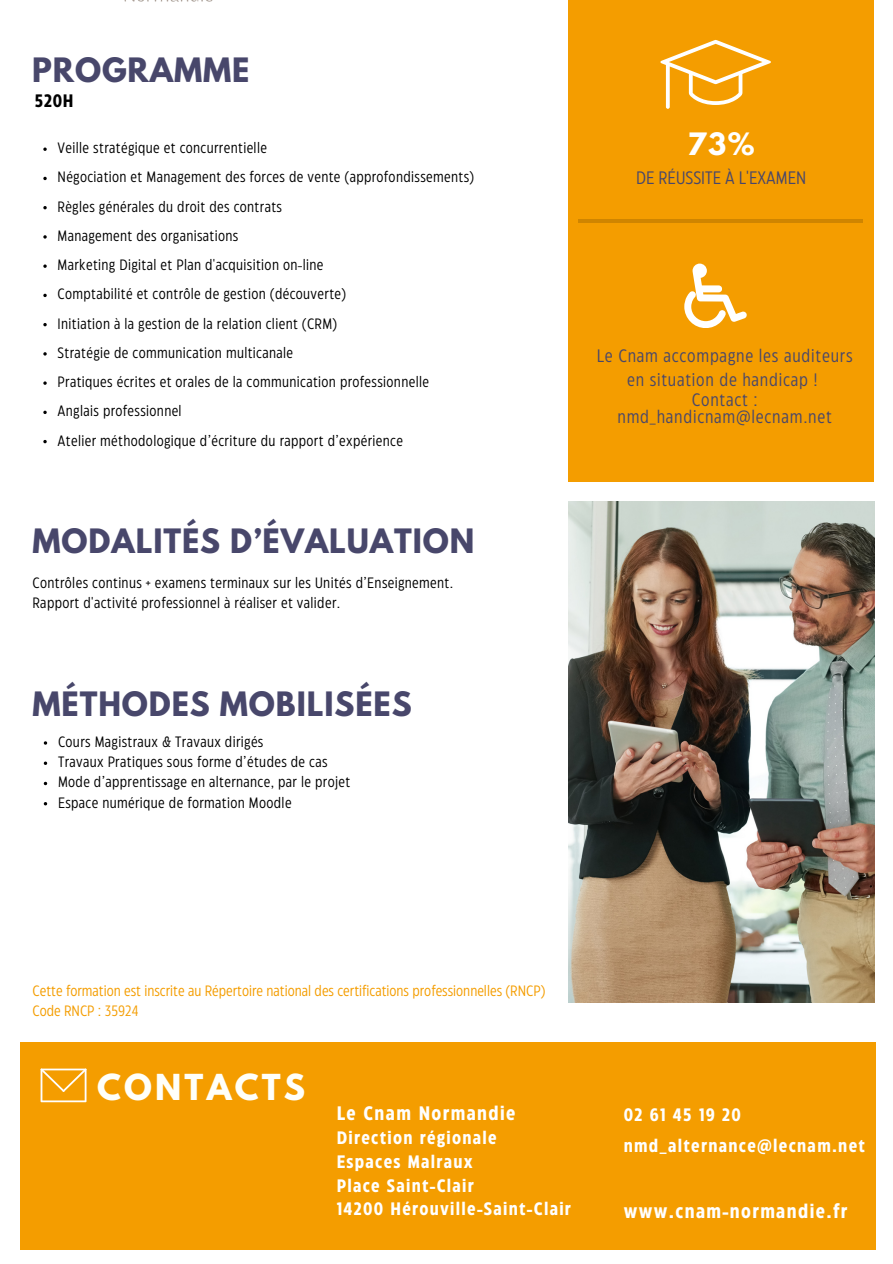
<style>
.page{position:relative;width:893px;height:1264px;background:#fff}
.page>*{position:absolute;margin:0;border:0;box-sizing:border-box;transform-origin:0 0}
.t1{font:700 31.65px "League Spartan";letter-spacing:.1em;color:#fffff9}
.t2{font:700 29.7px "League Spartan";letter-spacing:.03em;color:#48476b}
.t3{font:700 27.3px "League Spartan";color:#fff}
.t4{font:700 19.5px "Eastman Condensed";letter-spacing:.07em;color:#fff}
.t5{font:700 18px "Eastman Condensed";letter-spacing:.07em;color:#fff}
.t6{font:18px/23.5px "Eastman Condensed";letter-spacing:.04em;color:#48476b;text-align:center}
.t7{font:18px "Eastman Condensed";color:#48476b}
.t8{font:700 18px "Eastman Condensed";color:#000}
.t9{font:15px "Eastman Condensed";letter-spacing:.025em;color:#000}
.t10{font:15px "Eastman Condensed";color:#f49d00}
</style>
<div class="page">
<div style="left:568px;top:0;width:305px;height:481px;background:#f49d00"></div>
<img style="left:568px;top:501px;width:306px;height:501px">
<hr style="left:578px;top:219px;width:284px;height:3px;background:#000">
<div style="left:20px;top:1042px;width:855px;height:207px;background:#f49d00"></div>
<svg style="left:40px;top:1068px;width:47px;height:34px"></svg>
<svg style="left:684px;top:263px;width:63px;height:65px"></svg>
<svg style="left:660px;top:40px;width:111px;height:69px"></svg>
<svg style="left:43px;top:147px;width:4px;height:4px"></svg>
<svg style="left:43px;top:177px;width:4px;height:3px"></svg>
<svg style="left:43px;top:206px;width:4px;height:3px"></svg>
<svg style="left:43px;top:235px;width:4px;height:4px"></svg>
<svg style="left:43px;top:264px;width:4px;height:4px"></svg>
<svg style="left:43px;top:294px;width:4px;height:3px"></svg>
<svg style="left:43px;top:323px;width:4px;height:3px"></svg>
<svg style="left:43px;top:352px;width:4px;height:3px"></svg>
<svg style="left:43px;top:381px;width:4px;height:4px"></svg>
<svg style="left:43px;top:410px;width:4px;height:4px"></svg>
<svg style="left:43px;top:440px;width:4px;height:3px"></svg>
<svg style="left:44px;top:761px;width:3px;height:4px"></svg>
<img style="left:124px;top:0;width:89px;height:2px">
<p class="t2" style="left:32px;top:55px;width:219px">PROGRAMME</p>
<p class="t8" style="left:35px;top:94px;width:40px">520H</p>
<p class="t9" style="left:58px;top:142px;width:211px">Veille stratégique et concurrentielle</p>
<p class="t9" style="left:58px;top:171px;width:418px">Négociation et Management des forces de vente (approfondissements)</p>
<p class="t9" style="left:58px;top:200px;width:226px">Règles générales du droit des contrats</p>
<p class="t9" style="left:58px;top:230px;width:182px">Management des organisations</p>
<p class="t9" style="left:58px;top:259px;width:267px">Marketing Digital et Plan d'acquisition on-line</p>
<p class="t9" style="left:58px;top:288px;width:290px">Comptabilité et contrôle de gestion (découverte)</p>
<p class="t9" style="left:58px;top:317px;width:281px">Initiation à la gestion de la relation client (CRM)</p>
<p class="t9" style="left:58px;top:347px;width:237px">Stratégie de communication multicanale</p>
<p class="t9" style="left:58px;top:376px;width:373px">Pratiques écrites et orales de la communication professionnelle</p>
<p class="t9" style="left:58px;top:405px;width:126px">Anglais professionnel</p>
<p class="t9" style="left:58px;top:434px;width:347px">Atelier méthodologique d’écriture du rapport d’expérience</p>
<p class="t2" style="left:33px;top:526px;width:443px">MODALITÉS D’ÉVALUATION</p>
<p class="t9" style="left:33px;top:576px;width:422px">Contrôles continus + examens terminaux sur les Unités d’Enseignement.</p>
<p class="t9" style="left:33px;top:597px;width:309px">Rapport d'activité professionnel à réaliser et valider.</p>
<p class="t2" style="left:33px;top:689px;width:380px">MÉTHODES MOBILISÉES</p>
<p class="t9" style="left:58px;top:736px;width:207px">Cours Magistraux &amp; Travaux dirigés</p>
<p class="t9" style="left:58px;top:756px;width:271px">Travaux Pratiques sous forme d’études de cas</p>
<p class="t9" style="left:58px;top:776px;width:294px">Mode d’apprentissage en alternance, par le projet</p>
<p class="t9" style="left:58px;top:796px;width:235px">Espace numérique de formation Moodle</p>
<p class="t3" style="left:687px;top:130px;width:69px">73%</p>
<p class="t7" style="left:636px;top:171px;width:172px">DE RÉUSSITE À L'EXAMEN</p>
<p class="t6" style="left:596px;top:345px;width:257px">Le Cnam accompagne les auditeurs en situation de handicap !</p>
<p class="t6" style="left:617px;top:392px;width:216px;line-height:16.8px">Contact : nmd_handicnam@lecnam.net</p>
<p class="t10" style="left:33px;top:984px;width:514px">Cette formation est inscrite au Répertoire national des certifications professionnelles (RNCP)</p>
<p class="t10" style="left:33px;top:1004px;width:108px">Code RNCP : 35924</p>
<p class="t1" style="left:97px;top:1071px;width:209px">CONTACTS</p>
<p class="t4" style="left:336px;top:1105px;width:180px">Le Cnam Normandie</p>
<p class="t5" style="left:336px;top:1131px;width:161px">Direction régionale</p>
<p class="t5" style="left:336px;top:1154px;width:138px">Espaces Malraux</p>
<p class="t5" style="left:336px;top:1178px;width:139px">Place Saint-Clair</p>
<p class="t5" style="left:336px;top:1201px;width:236px">14200 Hérouville-Saint-Clair</p>
<p class="t5" style="left:623px;top:1107px;width:119px">02 61 45 19 20</p>
<p class="t5" style="left:623px;top:1139px;width:243px">nmd_alternance@lecnam.net</p>
<p class="t4" style="left:623px;top:1203px;width:225px">www.cnam-normandie.fr</p>
</div>
